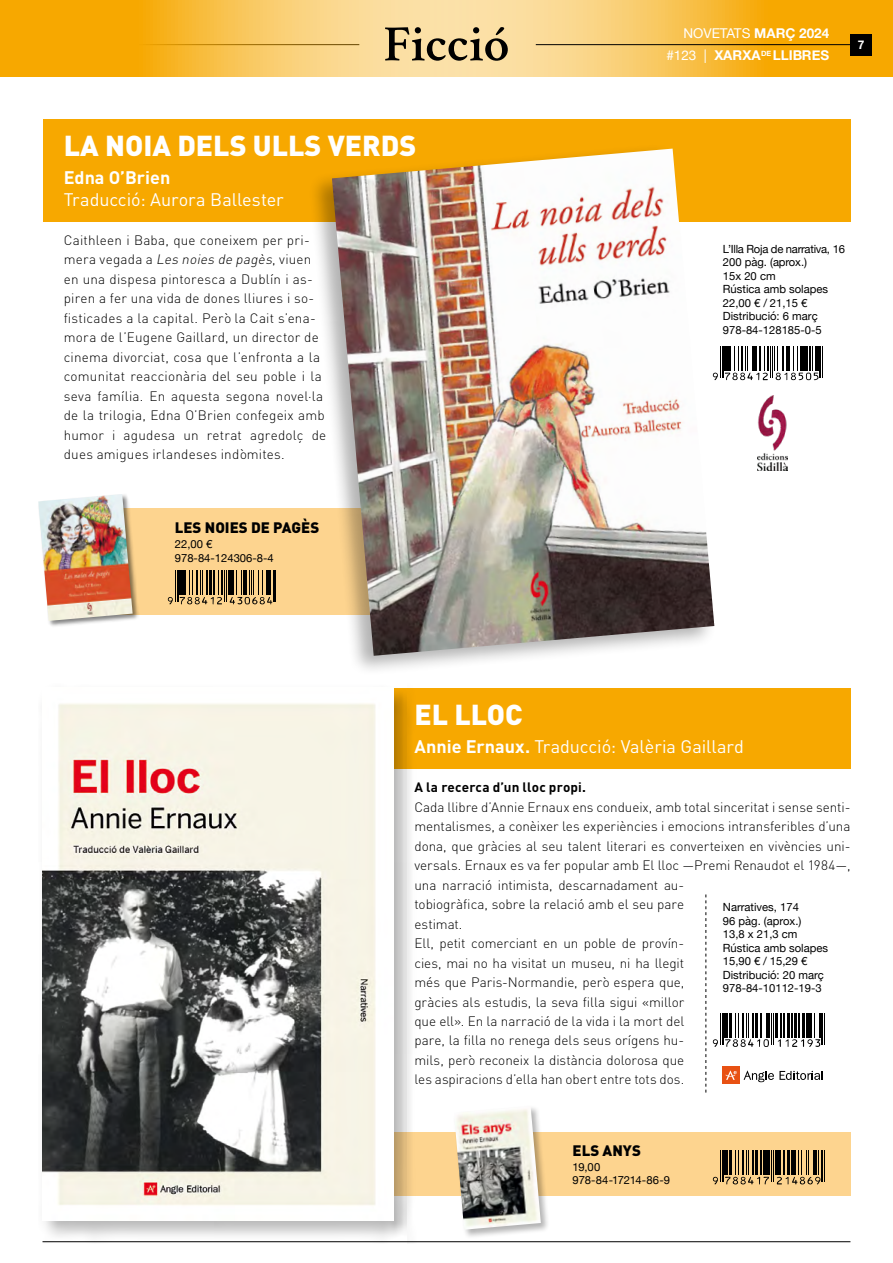
<style>
.page{position:relative;width:893px;height:1263px;background:#fff}
.page>*{position:absolute;margin:0;border:0;box-sizing:border-box;transform-origin:0 0}
.t1{font:600 51px "Crimson Text";color:#000}
.t2{font:900 28.5px "DIN";color:#fff}
.t3{font:18px "DIN";letter-spacing:-.005em;color:#fff}
.t4{font:700 18px "DIN";color:#fff}
.t5{font:900 15px "DIN";color:#000}
.t6{font:300 13.5px/19.5px "DIN";letter-spacing:.005em;color:#000}
.t7{font:700 13.5px/22.5px "Helvetica Neue";color:#fff;text-align:right}
.t8{font:700 13.5px "DIN";letter-spacing:.015em;color:#000}
.t9{font:700 12px "Helvetica Neue";color:#fff}
.t10{font:11.25px/13.5px "Helvetica Neue";color:#000}
.t11{font:11.25px/13.5px "Helvetica Neue";letter-spacing:-.02em;color:#000}
.s1{font-weight:400}
.s2{font-style:italic}
.s3{font-weight:700}
</style>
<div class="page">
<svg style="left:0;top:0;width:893px;height:77px;background:#f8c24e"></svg>
<div style="left:850px;top:34px;width:22px;height:21px;background:#000"></div>
<hr style="left:536px;top:44px;width:314px;height:1px;background:#000">
<hr style="left:43px;top:1241px;width:807px;height:1px;background:#000">
<img style="left:757px;top:395px;width:30px;height:76px">
<div style="left:64px;top:508px;width:438px;height:107px;background:#fdd48f"></div>
<div style="left:43px;top:688px;width:807px;height:81px;background:#f7a800"></div>
<svg style="left:705px;top:894px;width:1px;height:198px"></svg>
<div style="left:722px;top:1067px;width:17px;height:17px;background:#e85113"></div>
<svg style="left:725px;top:1070px;width:12px;height:10px"></svg>
<svg style="left:744px;top:1070px;width:79px;height:12px"></svg>
<div style="left:393px;top:1132px;width:457px;height:64px;background:#fdd48f"></div>
<div style="left:43px;top:119px;width:807px;height:102px;background:#f7a800"></div>
<div style="left:37px;top:493px;width:102px;height:134px;background:#000;opacity:.5"></div>
<img style="left:38px;top:494px;width:95px;height:127px">
<div style="left:38px;top:683px;width:378px;height:560px;background:#000;opacity:.3"></div>
<img style="left:43px;top:688px;width:350px;height:532px">
<div style="left:452px;top:1104px;width:98px;height:135px;background:#000;opacity:.3"></div>
<img style="left:454px;top:1106px;width:87px;height:124px">
<div style="left:308px;top:143px;width:409px;height:533px;background:#000;opacity:.3"></div>
<img style="left:332px;top:149px;width:382px;height:507px">
<hr style="left:175px;top:570px;width:1px;height:32px;background:#000">
<hr style="left:177px;top:570px;width:1px;height:32px;background:#000">
<hr style="left:179px;top:570px;width:3px;height:25px;background:#000">
<hr style="left:221px;top:570px;width:2px;height:25px;background:#000">
<hr style="left:224px;top:570px;width:1px;height:32px;background:#000">
<hr style="left:226px;top:570px;width:1px;height:32px;background:#000">
<hr style="left:273px;top:570px;width:1px;height:32px;background:#000">
<hr style="left:275px;top:570px;width:1px;height:32px;background:#000">
<svg style="left:168px;top:597px;width:5px;height:7px"></svg>
<svg style="left:180px;top:570px;width:42px;height:34px"></svg>
<svg style="left:228px;top:570px;width:44px;height:34px"></svg>
<hr style="left:720px;top:1013px;width:1px;height:31px;background:#000">
<hr style="left:722px;top:1013px;width:2px;height:31px;background:#000">
<hr style="left:771px;top:1013px;width:1px;height:31px;background:#000">
<hr style="left:773px;top:1013px;width:1px;height:31px;background:#000">
<hr style="left:775px;top:1013px;width:2px;height:24px;background:#000">
<hr style="left:821px;top:1013px;width:1px;height:31px;background:#000">
<hr style="left:824px;top:1013px;width:1px;height:31px;background:#000">
<svg style="left:713px;top:1039px;width:5px;height:8px"></svg>
<svg style="left:725px;top:1013px;width:45px;height:34px"></svg>
<svg style="left:778px;top:1013px;width:42px;height:34px"></svg>
<hr style="left:720px;top:346px;width:1px;height:32px;background:#000">
<hr style="left:722px;top:346px;width:1px;height:32px;background:#000">
<hr style="left:767px;top:346px;width:2px;height:25px;background:#000">
<hr style="left:770px;top:346px;width:1px;height:32px;background:#000">
<hr style="left:772px;top:346px;width:1px;height:32px;background:#000">
<hr style="left:820px;top:346px;width:1px;height:32px;background:#000">
<hr style="left:822px;top:346px;width:1px;height:32px;background:#000">
<svg style="left:713px;top:373px;width:5px;height:7px"></svg>
<svg style="left:725px;top:346px;width:43px;height:34px"></svg>
<svg style="left:774px;top:346px;width:45px;height:34px"></svg>
<hr style="left:720px;top:1150px;width:1px;height:32px;background:#000">
<hr style="left:722px;top:1150px;width:2px;height:32px;background:#000">
<hr style="left:767px;top:1150px;width:3px;height:25px;background:#000">
<hr style="left:771px;top:1150px;width:1px;height:32px;background:#000">
<hr style="left:773px;top:1150px;width:1px;height:32px;background:#000">
<hr style="left:775px;top:1150px;width:2px;height:25px;background:#000">
<hr style="left:821px;top:1150px;width:1px;height:32px;background:#000">
<hr style="left:824px;top:1150px;width:1px;height:32px;background:#000">
<svg style="left:713px;top:1177px;width:5px;height:7px"></svg>
<svg style="left:725px;top:1150px;width:44px;height:34px"></svg>
<svg style="left:777px;top:1150px;width:43px;height:34px"></svg>
<h1 class="t1" style="left:384px;top:8px;width:127px">Ficció</h1>
<p class="t7" style="left:666px;top:22px;width:164px"><span class="s1">NOVETATS</span> MARÇ 2024 <span class="s1">#123 |</span> XARXA<sup>DE</sup> LLIBRES</p>
<p class="t9" style="left:858px;top:35px;width:8px">7</p>
<h2 class="t2" style="left:64px;top:126px;width:354px">LA NOIA DELS ULLS VERDS</h2>
<h3 class="t4" style="left:64px;top:166px;width:108px">Edna O’Brien</h3>
<h3 class="t3" style="left:64px;top:188px;width:221px">Traducció: Aurora Ballester</h3>
<p class="t6" style="left:64px;top:230px;width:264px">Caithleen i Baba, que coneixem per pri&shy;mera vegada a <span class="s2">Les noies de pagès</span>, viuen en una dispesa pintoresca a Dublín i as&shy;piren a fer una vida de dones lliures i so&shy;fisticades a la capital. Però la Cait s’ena&shy;mora de l’Eugene Gaillard, un director de cinema divorciat, cosa que l’enfronta a la comunitat reaccionària del seu poble i la seva família. En aquesta segona novel·la de la trilogia, Edna O’Brien confegeix amb humor i agudesa un retrat agredolç de dues amigues irlandeses indòmites.</p>
<p class="t10" style="left:723px;top:243px;width:124px">L’Illa Roja de narrativa, 16<br>200 pàg. (aprox.)<br>15x 20 cm<br>Rústica amb solapes<br>22,00 € / 21,15 €<br>Distribució: 6 març<br>978-84-128185-0-5</p>
<p class="t5" style="left:175px;top:518px;width:146px">LES NOIES DE PAGÈS</p>
<p class="t10" style="left:175px;top:538px;width:100px">22,00 €<br>978-84-124306-8-4</p>
<h2 class="t2" style="left:414px;top:695px;width:109px">EL LLOC</h2>
<h3 class="t3" style="left:414px;top:735px;width:331px"><span class="s3">Annie Ernaux.</span> Traducció: Valèria Gaillard</h3>
<p class="t8" style="left:414px;top:778px;width:173px">A la recerca d’un lloc propi.</p>
<p class="t6" style="left:414px;top:797px;width:437px">Cada llibre d’Annie Ernaux ens condueix, amb total sinceritat i sense senti&shy;mentalismes, a conèixer les experiències i emocions intransferibles d’una dona, que gràcies al seu talent literari es converteixen en vivències uni&shy;versals. Ernaux es va fer popular amb El lloc —Premi Renaudot el 1984—, una narració intimista, descarnadament au-<br>tobiogràfica, sobre la relació amb el seu pare<br>estimat.<br>Ell, petit comerciant en un poble de provín-<br>cies, mai no ha visitat un museu, ni ha llegit<br>més que Paris-Normandie, però espera que,<br>gràcies als estudis, la seva filla sigui «millor<br>que ell». En la narració de la vida i la mort del<br>pare, la filla no renega dels seus orígens hu-<br>mils, però reconeix la distància dolorosa que<br>les aspiracions d’ella han obert entre tots dos.</p>
<p class="t10" style="left:723px;top:901px;width:107px">Narratives, 174<br>96 pàg. (aprox.)<br>13,8 x 21,3 cm<br>Rústica amb solapes<br>15,90 € / 15,29 €<br>Distribució: 20 març<br>978-84-10112-19-3</p>
<p class="t5" style="left:573px;top:1140px;width:70px">ELS ANYS</p>
<p class="t11" style="left:573px;top:1160px;width:99px">19,00<br>978-84-17214-86-9</p>
</div>
